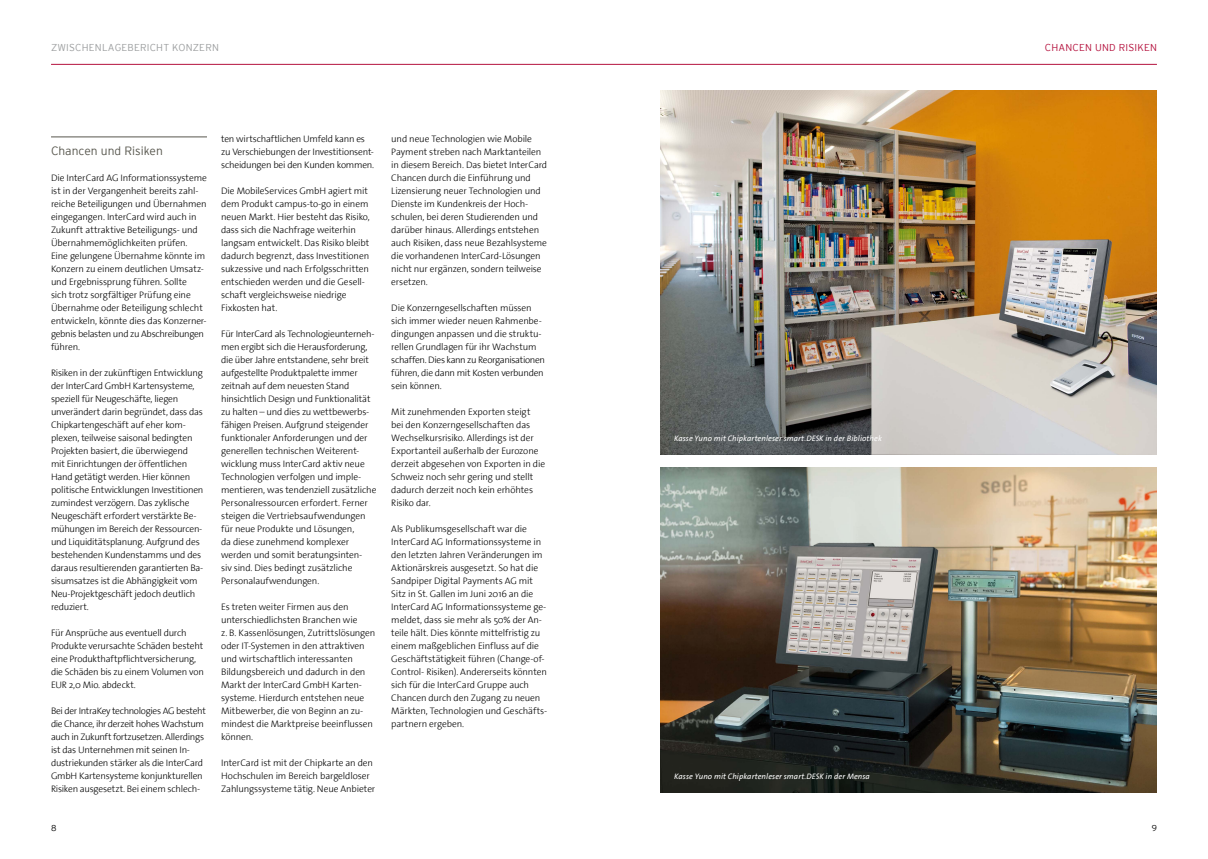
<style>
.page{position:relative;width:1208px;height:859px;background:#fff}
.page>*{position:absolute;margin:0;border:0;box-sizing:border-box;transform-origin:0 0}
.t1{font:300 12px "Interstate";color:#58574e}
.t2{font:300 10px "Interstate";letter-spacing:.02em;color:#9c9e9f}
.t3{font:300 10px "Interstate";color:#b5123e}
.t4{font:300 9.5px/13px "The Sans";letter-spacing:-.015em;color:#000}
.t5{font:300 8.5px "Interstate";color:#000}
.t6{font:italic 8px "The Sans";letter-spacing:.01em;color:#fff}
</style>
<div class="page">
<img style="left:660px;top:90px;width:497px;height:364px">
<img style="left:660px;top:467px;width:497px;height:325px">
<hr style="left:51px;top:64px;width:1106px;height:1px;background:#b5123e">
<hr style="left:51px;top:137px;width:156px;height:1px;background:#58574e">
<p class="t2" style="left:51px;top:42px;width:23px">ZWISCHENLAGEBERICHT</p>
<p class="t2" style="left:172px;top:42px;width:21px">KONZERN</p>
<p class="t1" style="left:51px;top:144px;width:113px">CHANCEN UND RISIKEN</p>
<p class="t4" style="left:51px;top:172px;width:157px">Die InterCard AG Informationssysteme ist in der Vergangenheit bereits zahl&shy;reiche Beteiligungen und Übernahmen eingegangen. InterCard wird auch in Zukunft attraktive Beteiligungs- und Übernahmemöglichkeiten prüfen.<br>Eine gelungene Übernahme könnte im Konzern zu einem deutlichen Umsatz&shy;und Ergebnissprung führen. Sollte<br>sich trotz sorgfältiger Prüfung eine Übernahme oder Beteiligung schlecht entwickeln, könnte dies das Konzerner&shy;gebnis belasten und zu Abschreibungen führen.</p>
<p class="t4" style="left:51px;top:367px;width:154px">Risiken in der zukünftigen Entwicklung der InterCard GmbH Kartensysteme, speziell für Neugeschäfte, liegen unverändert darin begründet, dass das Chipkartengeschäft auf eher kom&shy;plexen, teilweise saisonal bedingten Projekten basiert, die überwiegend mit Einrichtungen der öffentlichen Hand getätigt werden. Hier können politische Entwicklungen Investitionen zumindest verzögern. Das zyklische Neugeschäft erfordert verstärkte Be&shy;mühungen im Bereich der Ressourcen&shy;und Liquiditätsplanung. Aufgrund des bestehenden Kundenstamms und des daraus resultierenden garantierten Ba&shy;sisumsatzes ist die Abhängigkeit vom Neu-Projektgeschäft jedoch deutlich reduziert.</p>
<p class="t4" style="left:51px;top:627px;width:154px">Für Ansprüche aus eventuell durch Produkte verursachte Schäden besteht eine Produkthaftpflichtversicherung, die Schäden bis zu einem Volumen von EUR 2,0 Mio. abdeckt.</p>
<p class="t4" style="left:51px;top:705px;width:156px">Bei der IntraKey technologies AG besteht die Chance, ihr derzeit hohes Wachstum auch in Zukunft fortzusetzen. Allerdings ist das Unternehmen mit seinen In&shy;dustriekunden stärker als die InterCard GmbH Kartensysteme konjunkturellen Risiken ausgesetzt. Bei einem schlech-</p>
<p class="t5" style="left:51px;top:823px;width:7px">8</p>
<p class="t4" style="left:221px;top:133px;width:155px">ten wirtschaftlichen Umfeld kann es zu Verschiebungen der Investitionsent&shy;scheidungen bei den Kunden kommen.</p>
<p class="t4" style="left:221px;top:185px;width:150px">Die MobileServices GmbH agiert mit dem Produkt campus-to-go in einem neuen Markt. Hier besteht das Risiko, dass sich die Nachfrage weiterhin langsam entwickelt. Das Risiko bleibt dadurch begrenzt, dass Investitionen sukzessive und nach Erfolgsschritten entschieden werden und die Gesell&shy;schaft vergleichsweise niedrige Fixkosten hat.</p>
<p class="t4" style="left:221px;top:328px;width:157px">Für InterCard als Technologieunterneh&shy;men ergibt sich die Herausforderung, die über Jahre entstandene, sehr breit aufgestellte Produktpalette immer zeitnah auf dem neuesten Stand hinsichtlich Design und Funktionalität zu halten – und dies zu wettbewerbs&shy;fähigen Preisen. Aufgrund steigender funktionaler Anforderungen und der generellen technischen Weiterent&shy;wicklung muss InterCard aktiv neue Technologien verfolgen und imple&shy;mentieren, was tendenziell zusätzliche Personalressourcen erfordert. Ferner steigen die Vertriebsaufwendungen für neue Produkte und Lösungen,<br>da diese zunehmend komplexer werden und somit beratungsinten-<br>siv sind. Dies bedingt zusätzliche Personalaufwendungen.</p>
<p class="t4" style="left:221px;top:600px;width:156px">Es treten weiter Firmen aus den unterschiedlichsten Branchen wie<br>z. B. Kassenlösungen, Zutrittslösungen oder IT-Systemen in den attraktiven und wirtschaftlich interessanten Bildungsbereich und dadurch in den Markt der InterCard GmbH Karten&shy;systeme. Hierdurch entstehen neue Mitbewerber, die von Beginn an zu&shy;mindest die Marktpreise beeinflussen können.</p>
<p class="t4" style="left:221px;top:756px;width:156px">InterCard ist mit der Chipkarte an den<br>Hochschulen im Bereich bargeldloser<br>Zahlungssysteme tätig. Neue Anbieter</p>
<p class="t4" style="left:391px;top:132px;width:157px">und neue Technologien wie Mobile Payment streben nach Marktanteilen in diesem Bereich. Das bietet InterCard Chancen durch die Einführung und Lizensierung neuer Technologien und Dienste im Kundenkreis der Hoch&shy;schulen, bei deren Studierenden und darüber hinaus. Allerdings entstehen auch Risiken, dass neue Bezahlsysteme die vorhandenen InterCard-Lösungen nicht nur ergänzen, sondern teilweise ersetzen.</p>
<p class="t4" style="left:391px;top:301px;width:155px">Die Konzerngesellschaften müssen sich immer wieder neuen Rahmenbe&shy;dingungen anpassen und die struktu&shy;rellen Grundlagen für ihr Wachstum schaffen. Dies kann zu Reorganisationen führen, die dann mit Kosten verbunden sein können.</p>
<p class="t4" style="left:391px;top:405px;width:155px">Mit zunehmenden Exporten steigt bei den Konzerngesellschaften das Wechselkursrisiko. Allerdings ist der Exportanteil außerhalb der Eurozone derzeit abgesehen von Exporten in die Schweiz noch sehr gering und stellt dadurch derzeit noch kein erhöhtes Risiko dar.</p>
<p class="t4" style="left:391px;top:522px;width:157px">Als Publikumsgesellschaft war die InterCard AG Informationssysteme in den letzten Jahren Veränderungen im Aktionärskreis ausgesetzt. So hat die Sandpiper Digital Payments AG mit Sitz in St. Gallen im Juni 2016 an die InterCard AG Informationssysteme ge&shy;meldet, dass sie mehr als 50% der An&shy;teile hält. Dies könnte mittelfristig zu einem maßgeblichen Einfluss auf die Geschäftstätigkeit führen (Change-of-Control- Risiken). Andererseits könnten sich für die InterCard Gruppe auch Chancen durch den Zugang zu neuen Märkten, Technologien und Geschäfts&shy;partnern ergeben.</p>
<p class="t6" style="left:674px;top:434px;width:209px">Kasse Yuno mit Chipkartenleser smart.DESK in der Bibliothek</p>
<p class="t6" style="left:674px;top:772px;width:197px">Kasse Yuno mit Chipkartenleser smart.DESK in der Mensa</p>
<p class="t3" style="left:1045px;top:42px;width:14px">CHANCEN</p>
<p class="t3" style="left:1095px;top:42px;width:37px">UND RISIKEN</p>
<p class="t5" style="left:1151px;top:823px;width:7px">9</p>
</div>
